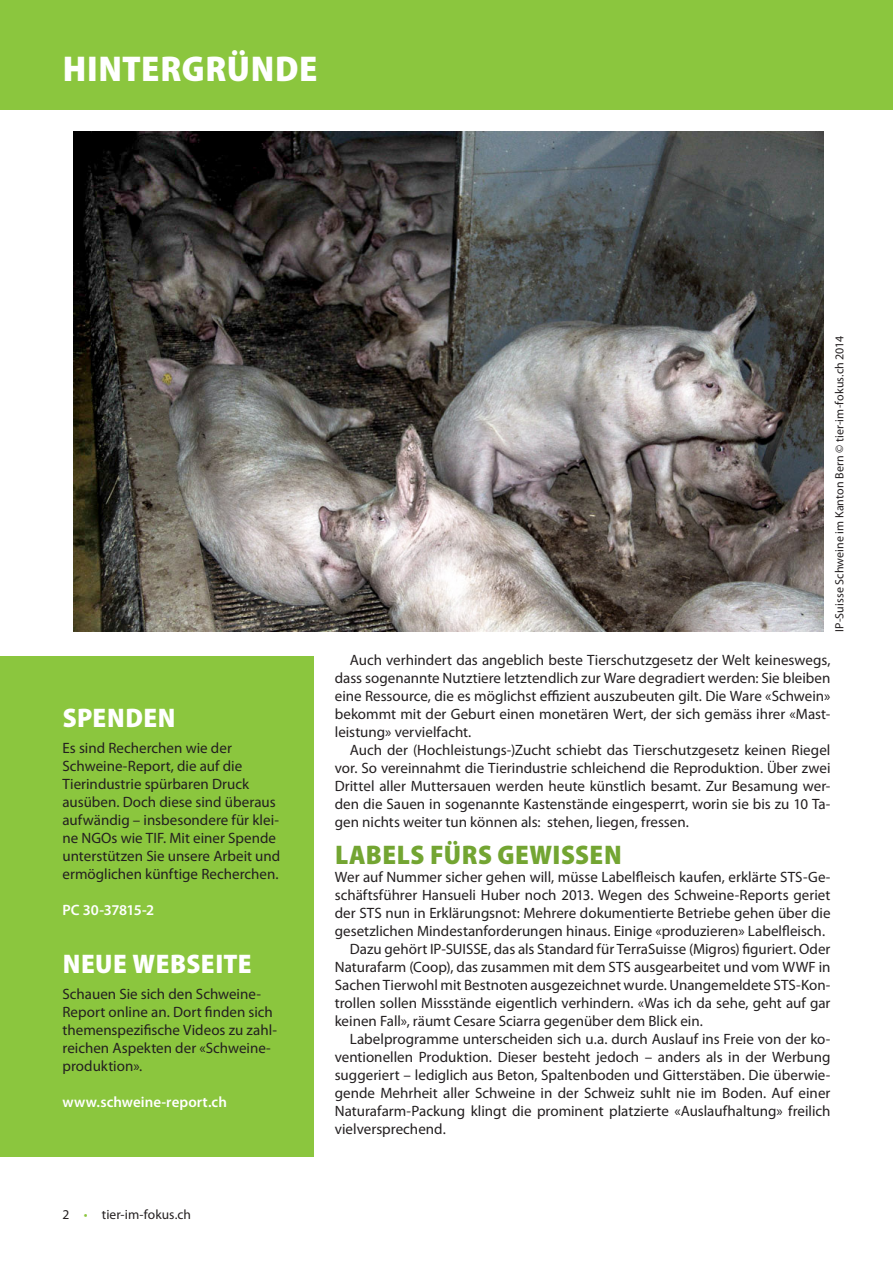
<style>
.page{position:relative;width:893px;height:1263px;background:#fff}
.page>*{position:absolute;margin:0;border:0;box-sizing:border-box;transform-origin:0 0}
.Topheading{font:900 semi-condensed 36px "Myriad Pro";letter-spacing:.02em;color:#fff}
.Heading_colorblock{font:900 semi-condensed 27px "Myriad Pro";letter-spacing:.02em;color:#fff}
.Subheading{font:900 semi-condensed 27px "Myriad Pro";letter-spacing:.02em;color:#73a532}
.Body_2{font:15px/18px "Myriad Pro";color:#231f20;text-align:justify}
.Body_1{font:15px/18px "Myriad Pro";color:#231f20}
.Body_2-2{font:600 15px "Myriad Pro";color:#fff}
.Body_2-3{font:600 15px "Myriad Pro";letter-spacing:-.02em;color:#fff}
.t1{font:13.5px "Myriad Pro";letter-spacing:.005em;color:#231f20}
.t2{font:12px "Myriad Pro";letter-spacing:.005em;color:#231f20}
.s1{color:#8bc63e}
</style>
<div class="page">
<div style="left:0;top:0;width:893px;height:110px;background:#8bc63e"></div>
<img style="left:74px;top:131px;width:750px;height:500px">
<div style="left:0;top:657px;width:314px;height:500px;background:#8bc63e"></div>
<p class="Topheading" style="left:63px;top:45px;width:256px">HINTERGRÜNDE</p>
<p class="Heading_colorblock" style="left:63px;top:700px;width:114px">SPENDEN</p>
<p class="Body_1" style="left:63px;top:738px;width:219px">Es sind Recherchen wie der<br>Schweine-Report, die auf die<br>Tierindustrie spürbaren Druck ausüben. Doch diese sind überaus aufwändig – insbesondere für klei&shy;ne NGOs wie TIF. Mit einer Spende unterstützen Sie unsere Arbeit und ermöglichen künftige Recherchen.</p>
<p class="Body_2-3" style="left:63px;top:900px;width:93px">PC 30-37815-2</p>
<p class="Heading_colorblock" style="left:63px;top:946px;width:190px">NEUE WEBSEITE</p>
<p class="Body_1" style="left:63px;top:985px;width:216px">Schauen Sie sich den Schweine-<br>Report online an. Dort finden sich themenspezifische Videos zu zahl&shy;reichen Aspekten der «Schweine&shy;produktion».</p>
<p class="Body_2-2" style="left:63px;top:1093px;width:166px">www.schweine-report.ch</p>
<p class="t1" style="left:63px;top:1206px;width:130px">2 <span class="s1">•</span> tier-im-fokus.ch</p>
<p class="t2" style="left:832px;top:631px;width:297px;rotate:-90deg">IP-Suisse Schweine im Kanton Bern © tier-im-fokus.ch 2014</p>
<p class="Body_2" style="left:335px;top:650px;width:497px;text-indent:15px">Auch verhindert das angeblich beste Tierschutzgesetz der Welt keineswegs, dass sogenannte Nutztiere letztendlich zur Ware degradiert werden: Sie bleiben eine Ressource, die es möglichst effizient auszubeuten gilt. Die Ware «Schwein» bekommt mit der Geburt einen monetären Wert, der sich gemäss ihrer «Mast&shy;leistung» vervielfacht.</p>
<p class="Body_2" style="left:335px;top:740px;width:497px;text-indent:15px">Auch der (Hochleistungs-)Zucht schiebt das Tierschutzgesetz keinen Riegel vor. So vereinnahmt die Tierindustrie schleichend die Reproduktion. Über zwei Drittel aller Muttersauen werden heute künstlich besamt. Zur Besamung wer&shy;den die Sauen in sogenannte Kastenstände eingesperrt, worin sie bis zu 10 Ta&shy;gen nichts weiter tun können als: stehen, liegen, fressen.</p>
<p class="Subheading" style="left:335px;top:837px;width:288px">LABELS FÜRS GEWISSEN</p>
<p class="Body_1" style="left:335px;top:868px;width:497px;text-align:justify">Wer auf Nummer sicher gehen will, müsse Labelfleisch kaufen, erklärte STS-Ge&shy;schäftsführer Hansueli Huber noch 2013. Wegen des Schweine-Reports geriet der STS nun in Erklärungsnot: Mehrere dokumentierte Betriebe gehen über die gesetzlichen Mindestanforderungen hinaus. Einige «produzieren» Labelfleisch.</p>
<p class="Body_2" style="left:335px;top:940px;width:497px;text-indent:15px">Dazu gehört IP-SUISSE, das als Standard für TerraSuisse (Migros) figuriert. Oder Naturafarm (Coop), das zusammen mit dem STS ausgearbeitet und vom WWF in Sachen Tierwohl mit Bestnoten ausgezeichnet wurde. Unangemeldete STS-Kon&shy;trollen sollen Missstände eigentlich verhindern. «Was ich da sehe, geht auf gar keinen Fall», räumt Cesare Sciarra gegenüber dem Blick ein.</p>
<p class="Body_2" style="left:335px;top:1030px;width:497px;text-indent:15px">Labelprogramme unterscheiden sich u.a. durch Auslauf ins Freie von der ko&shy;ventionellen Produktion. Dieser besteht jedoch – anders als in der Werbung suggeriert – lediglich aus Beton, Spaltenboden und Gitterstäben. Die überwie&shy;gende Mehrheit aller Schweine in der Schweiz suhlt nie im Boden. Auf einer Naturafarm-Packung klingt die prominent platzierte «Auslaufhaltung» freilich vielversprechend.</p>
</div>
